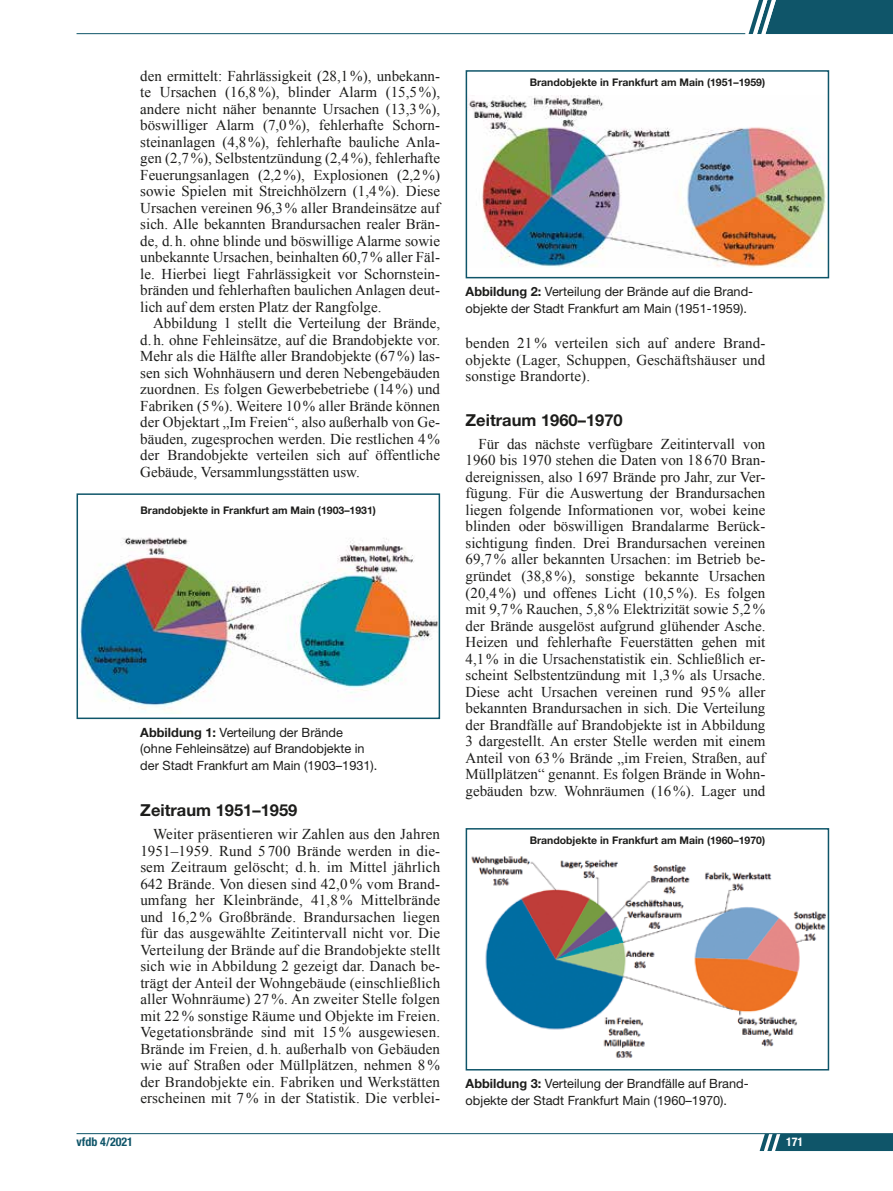
<style>
.page{position:relative;width:893px;height:1191px;background:#fff}
.page>*{position:absolute;margin:0;border:0;box-sizing:border-box;transform-origin:0 0}
.t1{font:700 16.5px "Helvetica Neue LT Std";color:#1d1d1b}
.t2{font:15px/16.5px "Times New Roman";color:#1d1d1b;text-align:justify}
.t3{font:12.75px/16.5px "Helvetica Neue LT Std";color:#1d1d1b}
.t4{font:700 condensed 12px "Helvetica Neue LT Std";color:#0f5569}
.t5{font:700 condensed 12px "Helvetica Neue LT Std";color:#fff}
.t6{font:700 10.5px "Helvetica Neue LT Std";color:#1d1d1b}
.s1{font-weight:700}
</style>
<div class="page">
<img style="left:80px;top:537px;width:357px;height:176px">
<img style="left:469px;top:95px;width:357px;height:172px">
<img style="left:471px;top:856px;width:354px;height:202px">
<hr style="left:77px;top:1133px;width:816px;height:1px;background:#0f5569">
<svg style="left:760px;top:1134px;width:133px;height:17px;background:#1f6073"></svg>
<hr style="left:77px;top:33px;width:668px;height:1px;background:#0f5569">
<div style="left:77px;top:493px;width:363px;height:226px;border:2px solid #0f5569"></div>
<div style="left:466px;top:70px;width:363px;height:208px;border:2px solid #0f5569"></div>
<div style="left:466px;top:828px;width:363px;height:242px;border:2px solid #0f5569"></div>
<svg style="left:749px;top:0;width:144px;height:34px;background:#256477"></svg>
<p class="t2" style="left:140px;top:67px;width:301px">den ermittelt: Fahrlässigkeit (28,1%), unbekann&shy;te Ursachen (16,8%), blinder Alarm (15,5%), andere nicht näher benannte Ursachen (13,3%), böswilliger Alarm (7,0%), fehlerhafte Schorn&shy;steinanlagen (4,8%), fehlerhafte bauliche Anla&shy;gen (2,7%), Selbstentzündung (2,4%), fehlerhafte Feuerungsanlagen (2,2%), Explosionen (2,2%) sowie Spielen mit Streichhölzern (1,4%). Diese Ursachen vereinen 96,3% aller Brandeinsätze auf sich. Alle bekannten Brandursachen realer Brän&shy;de, d. h. ohne blinde und böswillige Alarme sowie unbekannte Ursachen, beinhalten 60,7% aller Fäl&shy;le. Hierbei liegt Fahrlässigkeit vor Schornstein&shy;bränden und fehlerhaften baulichen Anlagen deut&shy;lich auf dem ersten Platz der Rangfolge.</p>
<p class="t2" style="left:140px;top:315px;width:301px;text-indent:13px">Abbildung 1 stellt die Verteilung der Brände, d. h. ohne Fehleinsätze, auf die Brandobjekte vor.<br>Mehr als die Hälfte aller Brandobjekte (67%) las&shy;sen sich Wohnhäusern und deren Nebengebäuden zuordnen. Es folgen Gewerbebetriebe (14%) und Fabriken (5%). Weitere 10% aller Brände können der Objektart „Im Freien“, also außerhalb von Ge&shy;bäuden, zugesprochen werden. Die restlichen 4% der Brandobjekte verteilen sich auf öffentliche Gebäude, Versammlungsstätten usw.</p>
<p class="t6" style="left:141px;top:503px;width:237px">Brandobjekte in Frankfurt am Main (1903–1931)</p>
<p class="t3" style="left:140px;top:723px;width:239px"><span class="s1">Abbildung 1:</span> Verteilung der Brände (ohne Fehleinsätze) auf Brandobjekte in der Stadt Frankfurt am Main (1903–1931).</p>
<p class="t1" style="left:140px;top:800px;width:159px">Zeitraum 1951–1959</p>
<p class="t2" style="left:140px;top:825px;width:301px;text-indent:13px">Weiter präsentieren wir Zahlen aus den Jahren 1951–1959. Rund 5 700 Brände werden in die&shy;sem Zeitraum gelöscht; d. h. im Mittel jährlich 642 Brände. Von diesen sind 42,0 % vom Brand&shy;umfang her Kleinbrände, 41,8 % Mittelbrände und 16,2 % Großbrände. Brandursachen liegen für das ausgewählte Zeitintervall nicht vor. Die Verteilung der Brände auf die Brandobjekte stellt sich wie in Abbildung 2 gezeigt dar. Danach be&shy;trägt der Anteil der Wohngebäude (einschließlich aller Wohnräume) 27 %. An zweiter Stelle folgen mit 22 % sonstige Räume und Objekte im Freien.<br>Vegetationsbrände sind mit 15 % ausgewiesen.<br>Brände im Freien, d. h. außerhalb von Gebäuden wie auf Straßen oder Müllplätzen, nehmen 8 % der Brandobjekte ein. Fabriken und Werkstätten erscheinen mit 7 % in der Statistik. Die verblei-</p>
<p class="t6" style="left:530px;top:76px;width:237px">Brandobjekte in Frankfurt am Main (1951–1959)</p>
<p class="t3" style="left:466px;top:283px;width:289px"><span class="s1">Abbildung 2:</span> Verteilung der Brände auf die Brand&shy;objekte der Stadt Frankfurt am Main (1951-1959).</p>
<p class="t2" style="left:466px;top:334px;width:301px">benden 21 % verteilen sich auf andere Brand&shy;objekte (Lager, Schuppen, Geschäftshäuser und sonstige Brandorte).</p>
<p class="t1" style="left:466px;top:410px;width:159px">Zeitraum 1960–1970</p>
<p class="t2" style="left:466px;top:435px;width:301px;text-indent:13px">Für das nächste verfügbare Zeitintervall von 1960 bis 1970 stehen die Daten von 18 670 Bran&shy;dereignissen, also 1 697 Brände pro Jahr, zur Ver&shy;fügung. Für die Auswertung der Brandursachen liegen folgende Informationen vor, wobei keine blinden oder böswilligen Brandalarme Berück&shy;sichtigung finden. Drei Brandursachen vereinen 69,7% aller bekannten Ursachen: im Betrieb be&shy;gründet (38,8%), sonstige bekannte Ursachen (20,4%) und offenes Licht (10,5%). Es folgen mit 9,7% Rauchen, 5,8% Elektrizität sowie 5,2% der Brände ausgelöst aufgrund glühender Asche.<br>Heizen und fehlerhafte Feuerstätten gehen mit 4,1% in die Ursachenstatistik ein. Schließlich er&shy;scheint Selbstentzündung mit 1,3% als Ursache.<br>Diese acht Ursachen vereinen rund 95% aller bekannten Brandursachen in sich. Die Verteilung der Brandfälle auf Brandobjekte ist in Abbildung 3 dargestellt. An erster Stelle werden mit einem Anteil von 63% Brände „im Freien, Straßen, auf Müllplätzen“ genannt. Es folgen Brände in Wohn&shy;gebäuden bzw. Wohnräumen (16%). Lager und</p>
<p class="t6" style="left:530px;top:834px;width:237px">Brandobjekte in Frankfurt am Main (1960–1970)</p>
<p class="t3" style="left:466px;top:1075px;width:285px"><span class="s1">Abbildung 3:</span> Verteilung der Brandfälle auf Brand&shy;objekte der Stadt Frankfurt Main (1960–1970).</p>
<p class="t4" style="left:77px;top:1134px;width:58px">vfdb 4/2021</p>
<p class="t5" style="left:786px;top:1134px;width:19px">171</p>
</div>
